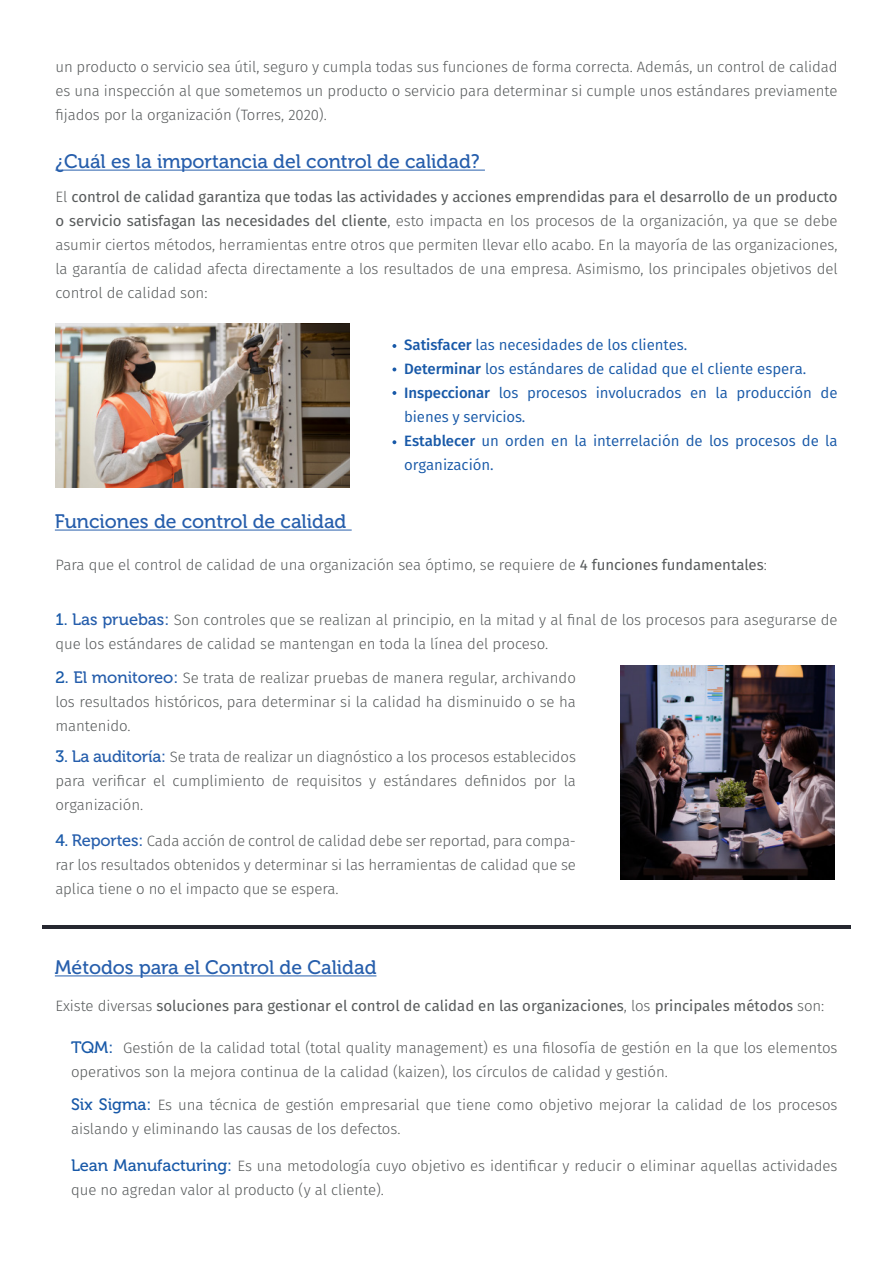
<style>
.page{position:relative;width:893px;height:1263px;background:#fff}
.page>*{position:absolute;margin:0;border:0;box-sizing:border-box;transform-origin:0 0}
.t1{font:19.5px "Museo 500";color:#265eac}
.t2{font:300 15px/24px "Fira Sans";letter-spacing:-.005em;color:#575a5b;text-align:justify}
.t3{font:15px/24px "Fira Sans";letter-spacing:-.005em;color:#1859a8}
.t4{font:15px "Fira Sans";letter-spacing:-.005em;color:#575a5b}
.s1{font-weight:400}
.s2{font-weight:500}
.s3{font-family:"Museo 500";font-weight:400;font-size:16.5px;color:#1859a8}
.s4{font-family:"Museo 500";font-weight:400;font-size:16.5px;color:#265eac}
.s5{font-weight:300}
</style>
<div class="page">
<hr style="left:55px;top:530px;width:297px;height:1px;background:#265eac">
<hr style="left:55px;top:975px;width:321px;height:1px;background:#265eac">
<hr style="left:42px;top:925px;width:809px;height:3px;background:#262830">
<hr style="left:55px;top:170px;width:430px;height:1px;background:#265eac">
<svg style="left:392px;top:344px;width:4px;height:4px"></svg>
<svg style="left:392px;top:367px;width:4px;height:4px"></svg>
<svg style="left:392px;top:391px;width:4px;height:4px"></svg>
<svg style="left:392px;top:440px;width:4px;height:4px"></svg>
<img style="left:621px;top:665px;width:214px;height:214px">
<img style="left:55px;top:323px;width:295px;height:165px">
<p class="t2" style="left:55px;top:55px;width:784px">un producto o servicio sea útil, seguro y cumpla todas sus funciones de forma correcta. Además, un control de calidad es una inspección al que sometemos un producto o servicio para determinar si cumple unos estándares previamente fijados por la organización (Torres, 2020).</p>
<h1 class="t1" style="left:55px;top:151px;width:426px">¿Cuál es la importancia del control de calidad?</h1>
<p class="t2" style="left:55px;top:185px;width:784px">El <span class="s1">control de calidad garantiza que todas las actividades y acciones emprendidas para el desarrollo de un producto o servicio satisfagan las necesidades del cliente</span>, esto impacta en los procesos de la organización, ya que se debe asumir ciertos métodos, herramientas entre otros que permiten llevar ello acabo. En la mayoría de las organizaciones, la garantía de calidad afecta directamente a los resultados de una empresa. Asimismo, los principales objetivos del control de calidad son:</p>
<h1 class="t1" style="left:55px;top:511px;width:293px">Funciones de control de calidad</h1>
<p class="t3" style="left:404px;top:333px;width:435px"><span class="s2">Satisfacer</span> las necesidades de los clientes.<br><span class="s2">Determinar</span> los estándares de calidad que el cliente espera.<br><span class="s2">Inspeccionar</span> los procesos involucrados en la producción de bienes y servicios.<br><span class="s2">Establecer</span> un orden en la interrelación de los procesos de la organización.</p>
<p class="t2" style="left:55px;top:553px;width:713px">Para que el control de calidad de una organización sea óptimo, se requiere de <span class="s1">4 funciones fundamentales</span>:</p>
<p class="t2" style="left:55px;top:608px;width:784px"><span class="s3">1.</span> <span class="s4">Las pruebas:</span> Son controles que se realizan al principio, en la mitad y al final de los procesos para asegurarse de que los estándares de calidad se mantengan en toda la línea del proceso.</p>
<p class="t2" style="left:55px;top:665px;width:522px"><span class="s3">2.</span> <span class="s4">El monitoreo:</span> Se trata de realizar pruebas de manera regular, archivando los resultados históricos, para determinar si la calidad ha disminuido o se ha mantenido.</p>
<p class="t2" style="left:55px;top:744px;width:522px"><span class="s3">3.</span> <span class="s4">La auditoría:</span> Se trata de realizar un diagnóstico a los procesos establecidos para verificar el cumplimiento de requisitos y estándares definidos por la organización.</p>
<p class="t2" style="left:55px;top:829px;width:522px"><span class="s3">4.</span> <span class="s4">Reportes:</span> Cada acción de control de calidad debe ser reportad, para compa&shy;rar los resultados obtenidos y determinar si las herramientas de calidad que se aplica tiene o no el impacto que se espera.</p>
<h1 class="t1" style="left:55px;top:956px;width:323px">Métodos para el Control de Calidad</h1>
<p class="t4" style="left:55px;top:994px;width:770px"><span class="s5">Existe diversas</span> soluciones para gestionar el control de calidad en las organizaciones<span class="s5">, los</span> principales métodos <span class="s5">son:</span></p>
<p class="t2" style="left:71px;top:1036px;width:768px"><span class="s3">TQM:</span> Gestión de la calidad total (total quality management) es una filosofía de gestión en la que los elementos operativos son la mejora continua de la calidad (kaizen), los círculos de calidad y gestión.</p>
<p class="t2" style="left:71px;top:1092px;width:768px"><span class="s3">Six Sigma:</span> Es una técnica de gestión empresarial que tiene como objetivo mejorar la calidad de los procesos aislando y eliminando las causas de los defectos.</p>
<p class="t2" style="left:71px;top:1153px;width:768px"><span class="s3">Lean Manufacturing:</span> Es una metodología cuyo objetivo es identificar y reducir o eliminar aquellas actividades que no agredan valor al producto (y al cliente).</p>
</div>
